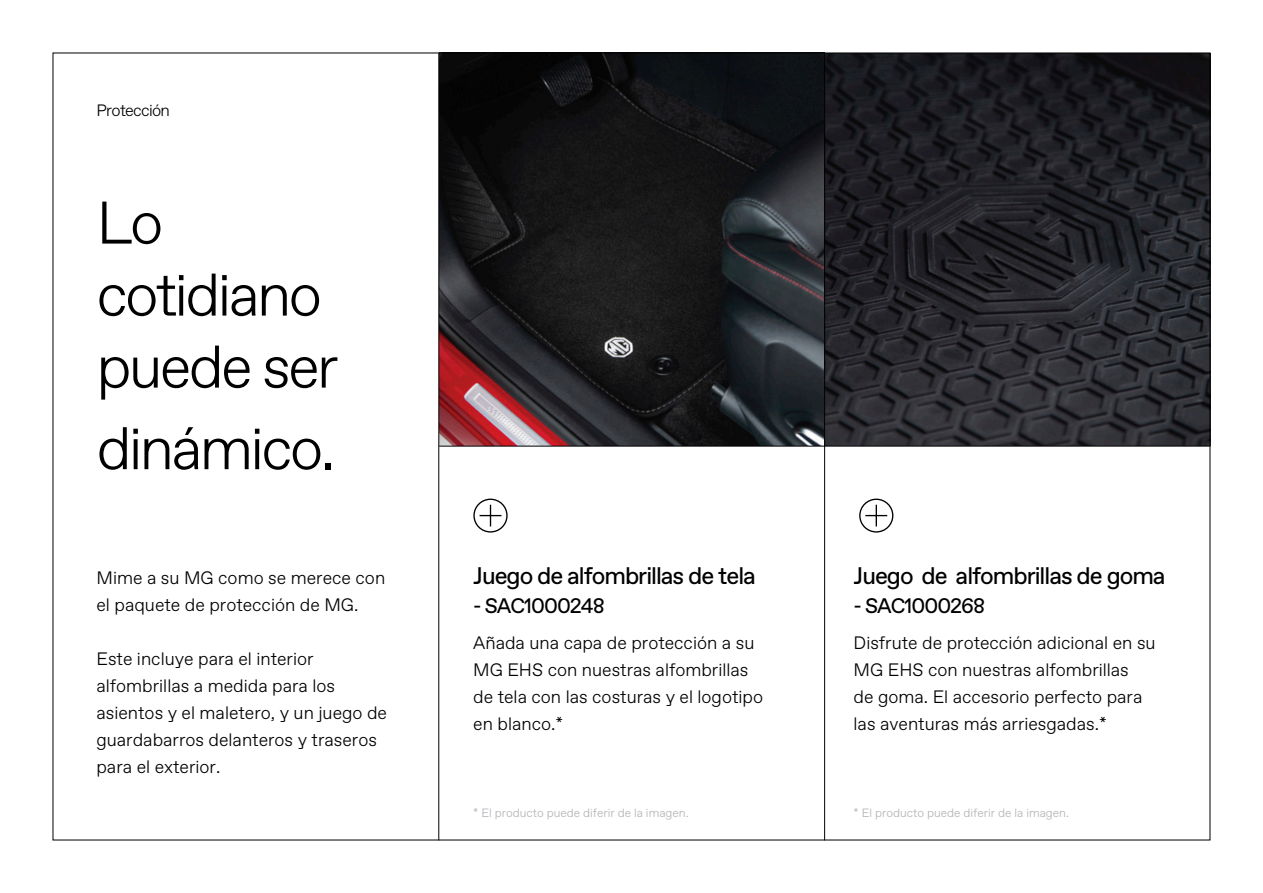
<style>
.page{position:relative;width:1263px;height:893px;background:#fff}
.page>*{position:absolute;margin:0;border:0;box-sizing:border-box;transform-origin:0 0}
.t1{font:300 60px/72px "Favorit Std";letter-spacing:-.045em;color:#000}
.t2{font:24px "Favorit Std";letter-spacing:-.04em;color:#000}
.t3{font:21px "Favorit Std";letter-spacing:-.05em;color:#000}
.t4{font:300 18px/27px "Favorit Std";color:#000}
.t5{font:300 16.5px "Favorit Std";letter-spacing:-.04em;color:#000}
.t6{font:300 12px "Favorit Std";color:#b2b3b7}
</style>
<div class="page">
<img style="left:439px;top:55px;width:769px;height:391px">
<svg style="left:473px;top:498px;width:35px;height:35px"></svg>
<svg style="left:859px;top:498px;width:35px;height:35px"></svg>
<hr style="left:438px;top:53px;width:1px;height:787px;background:#000">
<hr style="left:824px;top:53px;width:1px;height:787px;background:#000">
<hr style="left:439px;top:446px;width:771px;height:1px;background:#000">
<p class="t5" style="left:96px;top:99px;width:75px">Protección</p>
<p class="t1" style="left:96px;top:185px;width:243px">Lo cotidiano puede ser</p>
<p class="t1" style="left:96px;top:410px;width:240px">dinámico.</p>
<p class="t4" style="left:96px;top:563px;width:290px">Mime a su MG como se merece con el paquete de protección de MG.</p>
<p class="t4" style="left:96px;top:644px;width:292px">Este incluye para el interior alfombrillas a medida para los asientos y el maletero, y un juego de guardabarros delanteros y traseros para el exterior.</p>
<p class="t2" style="left:473px;top:559px;width:284px">Juego de alfombrillas de tela</p>
<p class="t3" style="left:473px;top:591px;width:133px">- SAC1000248</p>
<p class="t4" style="left:473px;top:628px;width:291px">Añada una capa de protección a su<br>MG EHS con nuestras alfombrillas de tela con las costuras y el logotipo en blanco.*</p>
<p class="t6" style="left:473px;top:805px;width:217px">* El producto puede diferir de la imagen.</p>
<p class="t2" style="left:854px;top:560px;width:314px">Juego de alfombrillas de goma</p>
<p class="t3" style="left:853px;top:592px;width:133px">- SAC1000268</p>
<p class="t4" style="left:854px;top:629px;width:304px">Disfrute de protección adicional en su MG EHS con nuestras alfombrillas<br>de goma. El accesorio perfecto para las aventuras más arriesgadas.*</p>
<p class="t6" style="left:853px;top:805px;width:217px">* El producto puede diferir de la imagen.</p>
</div>
